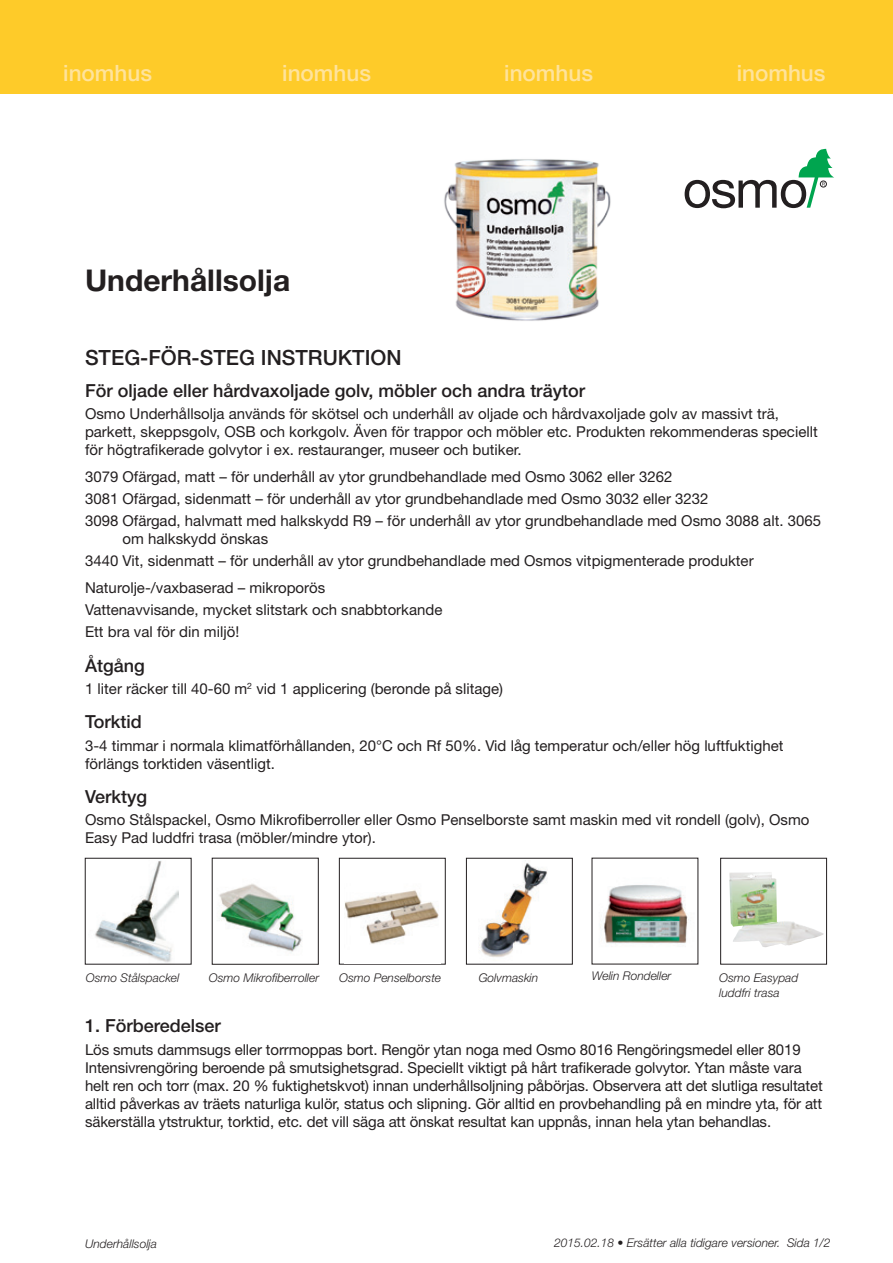
<style>
.page{position:relative;width:893px;height:1263px;background:#fff}
.page>*{position:absolute;margin:0;border:0;box-sizing:border-box;transform-origin:0 0}
.t1{font:700 30px "Helvetica Neue";color:#231f20}
.t2{font:500 22.5px "Helvetica Neue";color:#ffe39c}
.Rubrik{font:500 21px "Helvetica Neue";color:#231f20}
.Rubrik-2{font:500 18px "Helvetica Neue";color:#231f20}
.Brödtext{font:15px/18px "Helvetica Neue";color:#231f20}
.Rubrik-3{font:15px/18px "Helvetica Neue";color:#231f20}
.Brödtext-2{font:italic 300 12px/14.4px "Helvetica Neue";color:#231f20}
</style>
<div class="page">
<svg style="left:685px;top:149px;width:149px;height:59px"></svg>
<div style="left:0;top:0;width:893px;height:94px;background:#fecb29"></div>
<img style="left:444px;top:159px;width:167px;height:162px">
<div style="left:466px;top:858px;width:106px;height:106px;border:1px solid #231f20"></div>
<div style="left:339px;top:858px;width:106px;height:106px;border:1px solid #231f20"></div>
<img style="left:95px;top:861px;width:84px;height:101px">
<div style="left:85px;top:858px;width:106px;height:106px;border:1px solid #231f20"></div>
<img style="left:219px;top:883px;width:83px;height:70px">
<img style="left:600px;top:885px;width:89px;height:59px">
<img style="left:729px;top:872px;width:95px;height:75px">
<div style="left:720px;top:858px;width:107px;height:106px;border:1px solid #231f20"></div>
<img style="left:479px;top:863px;width:68px;height:94px">
<img style="left:344px;top:890px;width:96px;height:73px">
<p class="t2" style="left:63px;top:60px;width:90px">inomhus</p>
<p class="t2" style="left:282px;top:60px;width:90px">inomhus</p>
<p class="t2" style="left:504px;top:60px;width:90px">inomhus</p>
<p class="t2" style="left:737px;top:60px;width:90px">inomhus</p>
<p class="t1" style="left:85px;top:262px;width:207px">Underhållsolja</p>
<p class="Rubrik" style="left:85px;top:345px;width:318px">STEG-FÖR-STEG INSTRUKTION</p>
<p class="Rubrik-2" style="left:85px;top:380px;width:501px">För oljade eller hårdvaxoljade golv, möbler och andra träytor</p>
<p class="Rubrik-3" style="left:85px;top:404px;width:734px">Osmo Underhållsolja används för skötsel och underhåll av oljade och hårdvaxoljade golv av massivt trä, parkett, skeppsgolv, OSB och korkgolv. Även för trappor och möbler etc. Produkten rekommenderas speciellt för högtrafikerade golvytor i ex. restauranger, museer och butiker.</p>
<p class="Brödtext" style="left:85px;top:467px;width:589px">3079 Ofärgad, matt – för underhåll av ytor grundbehandlade med Osmo 3062 eller 3262</p>
<p class="Brödtext" style="left:85px;top:489px;width:625px">3081 Ofärgad, sidenmatt – för underhåll av ytor grundbehandlade med Osmo 3032 eller 3232</p>
<p class="Brödtext" style="left:123px;top:511px;width:700px;text-indent:-38px">3098 Ofärgad, halvmatt med halkskydd R9 – för underhåll av ytor grundbehandlade med Osmo 3088 alt. 3065 om halkskydd önskas</p>
<p class="Brödtext" style="left:85px;top:552px;width:670px">3440 Vit, sidenmatt – för underhåll av ytor grundbehandlade med Osmos vitpigmenterade produkter</p>
<p class="Brödtext" style="left:85px;top:578px;width:242px">Naturolje-/vaxbaserad – mikroporös</p>
<p class="Brödtext" style="left:85px;top:600px;width:359px">Vattenavvisande, mycket slitstark och snabbtorkande</p>
<p class="Brödtext" style="left:85px;top:623px;width:156px">Ett bra val för din miljö!</p>
<p class="Rubrik-2" style="left:85px;top:654px;width:61px">Åtgång</p>
<p class="Brödtext" style="left:85px;top:679px;width:420px">1 liter räcker till 40-60 m<sup>2</sup> vid 1 applicering (beronde på slitage)</p>
<p class="Rubrik-2" style="left:85px;top:711px;width:58px">Torktid</p>
<p class="Brödtext" style="left:85px;top:736px;width:700px">3-4 timmar i normala klimatförhållanden, 20°C och Rf 50%. Vid låg temperatur och/eller hög luftfuktighet förlängs torktiden väsentligt.</p>
<p class="Rubrik-2" style="left:85px;top:786px;width:64px">Verktyg</p>
<p class="Brödtext" style="left:85px;top:811px;width:726px">Osmo Stålspackel, Osmo Mikrofiberroller eller Osmo Penselborste samt maskin med vit rondell (golv), Osmo<br>Easy Pad luddfri trasa (möbler/mindre ytor).</p>
<p class="Brödtext-2" style="left:86px;top:970px;width:95px">Osmo Stålspackel</p>
<p class="Brödtext-2" style="left:209px;top:970px;width:112px">Osmo Mikrofiberroller</p>
<p class="Brödtext-2" style="left:592px;top:968px;width:81px">Welin Rondeller</p>
<p class="Brödtext-2" style="left:719px;top:970px;width:81px">Osmo Easypad luddfri trasa</p>
<p class="Brödtext-2" style="left:339px;top:970px;width:104px">Osmo Penselborste</p>
<p class="Brödtext-2" style="left:479px;top:970px;width:61px">Golvmaskin</p>
<p class="Rubrik-2" style="left:85px;top:1015px;width:137px">1. Förberedelser</p>
<p class="Brödtext" style="left:85px;top:1040px;width:739px">Lös smuts dammsugs eller torrmoppas bort. Rengör ytan noga med Osmo 8016 Rengöringsmedel eller 8019<br>Intensivrengöring beroende på smutsighetsgrad. Speciellt viktigt på hårt trafikerade golvytor. Ytan måste vara helt ren och torr (max. 20 % fuktighetskvot) innan underhållsoljning påbörjas. Observera att det slutliga resultatet alltid påverkas av träets naturliga kulör, status och slipning. Gör alltid en provbehandling på en mindre yta, för att säkerställa ytstruktur, torktid, etc. det vill säga att önskat resultat kan uppnås, innan hela ytan behandlas.</p>
<p class="Brödtext-2" style="left:85px;top:1236px;width:74px">Underhållsolja</p>
<p class="Brödtext-2" style="left:554px;top:1235px;width:278px">2015.02.18 • Ersätter alla tidigare versioner. Sida 1/2</p>
</div>
